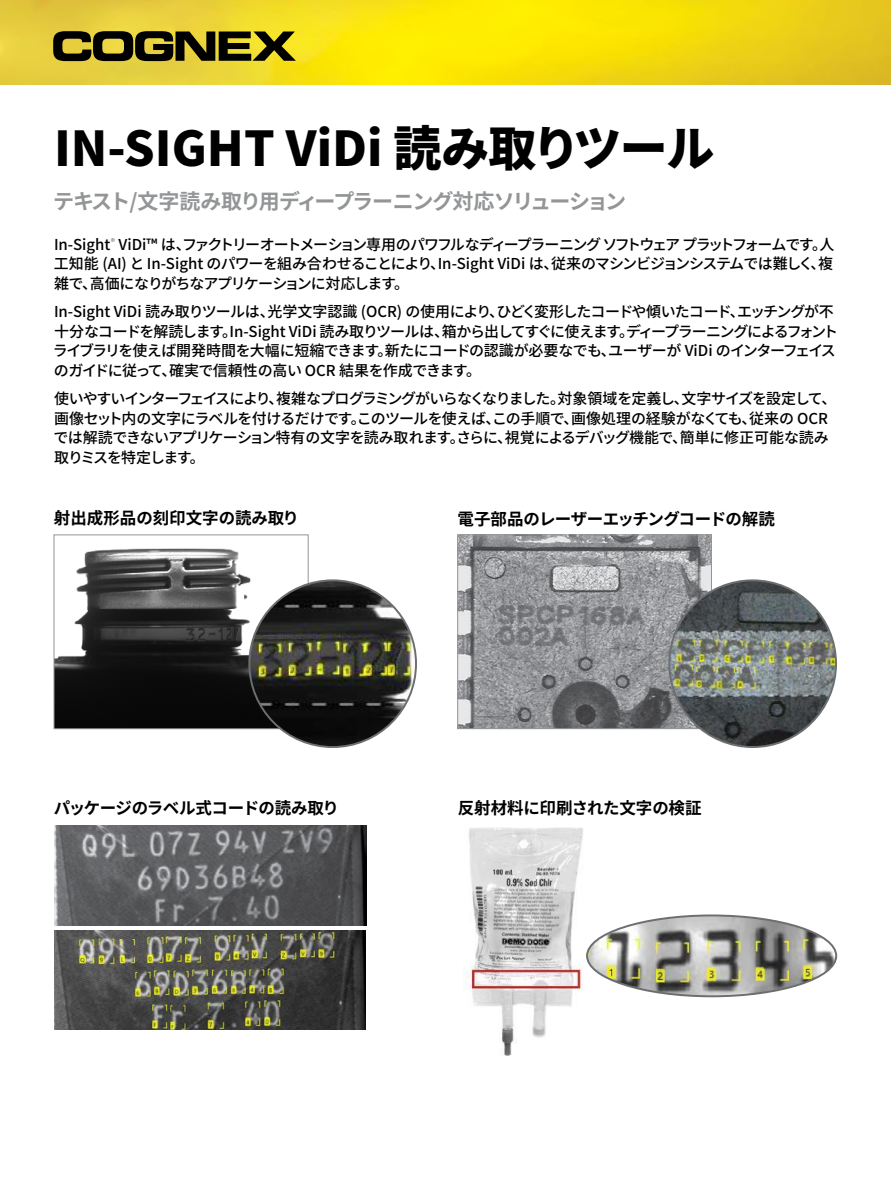
<style>
.page{position:relative;width:891px;height:1188px;background:#fff}
.page>*{position:absolute;margin:0;border:0;box-sizing:border-box;transform-origin:0 0}
.t1{font:900 48px "Noto Sans JP";color:#000}
.t2{font:700 21px "Noto Sans JP";letter-spacing:-.065em;color:#939597}
.t3{font:700 16.5px "Noto Sans JP";letter-spacing:-.035em;color:#000}
.t4{font:700 16.5px "Noto Sans JP";letter-spacing:-.015em;color:#000}
.t5{font:500 15px/19.5px "Noto Sans JP";letter-spacing:-.055em;color:#000}
</style>
<div class="page">
<img style="left:0;top:0;width:891px;height:84px">
<svg style="left:53px;top:31px;width:243px;height:30px;background:#5a5215"></svg>
<img style="left:459px;top:537px;width:251px;height:190px">
<div style="left:457px;top:535px;width:255px;height:194px;border:1px solid #939597"></div>
<img style="left:56px;top:548px;width:251px;height:179px">
<div style="left:54px;top:535px;width:255px;height:194px;border:1px solid #939597"></div>
<img style="left:249px;top:580px;width:167px;height:167px;border-radius:83px">
<img style="left:669px;top:580px;width:167px;height:167px;border-radius:83px">
<img style="left:464px;top:827px;width:123px;height:229px">
<img style="left:587px;top:916px;width:249px;height:80px">
<div style="left:586px;top:914px;width:251px;height:83px;border:2px solid #6d6e70;border-radius:50%"></div>
<img style="left:54px;top:826px;width:312px;height:100px">
<img style="left:54px;top:930px;width:312px;height:100px">
<h1 class="t1" style="left:54px;top:121px;width:662px">IN-SIGHT ViDi 読み取りツール</h1>
<h2 class="t2" style="left:53px;top:190px;width:574px">テキスト/文字読み取り用ディープラーニング対応ソリューション</h2>
<p class="t5" style="left:54px;top:235px;width:782px;text-align:justify">In-Sight<sup>®</sup> ViDi™ は、ファクトリーオートメーション専用のパワフルなディープラーニング ソフトウェア プラットフォームです。人工知能 (AI) と In-Sight のパワーを組み合わせることにより、In-Sight ViDi は、従来のマシンビジョンシステムでは難しく、複雑で、高価になりがちなアプリケーションに対応します。</p>
<p class="t5" style="left:53px;top:302px;width:787px">In-Sight ViDi 読み取りツールは、光学文字認識 (OCR) の使用により、ひどく変形したコードや傾いたコード、エッチングが不十分なコードを解読します。In-Sight ViDi 読み取りツールは、箱から出してすぐに使えます。ディープラーニングによるフォントライブラリを使えば開発時間を大幅に短縮できます。新たにコードの認識が必要なでも、ユーザーが ViDi のインターフェイスのガイドに従って、確実で信頼性の高い OCR 結果を作成できます。</p>
<p class="t5" style="left:53px;top:389px;width:784px">使いやすいインターフェイスにより、複雑なプログラミングがいらなくなりました。対象領域を定義し、文字サイズを設定して、画像セット内の文字にラベルを付けるだけです。このツールを使えば、この手順で、画像処理の経験がなくても、従来の OCRでは解読できないアプリケーション特有の文字を読み取れます。さらに、視覚によるデバッグ機能で、簡単に修正可能な読み取りミスを特定します。</p>
<p class="t4" style="left:54px;top:509px;width:247px">射出成形品の刻印文字の読み取り</p>
<p class="t3" style="left:458px;top:510px;width:319px">電子部品のレーザーエッチングコードの解読</p>
<p class="t3" style="left:54px;top:798px;width:287px">パッケージのラベル式コードの読み取り</p>
<p class="t4" style="left:458px;top:798px;width:245px">反射材料に印刷された文字の検証</p>
</div>
